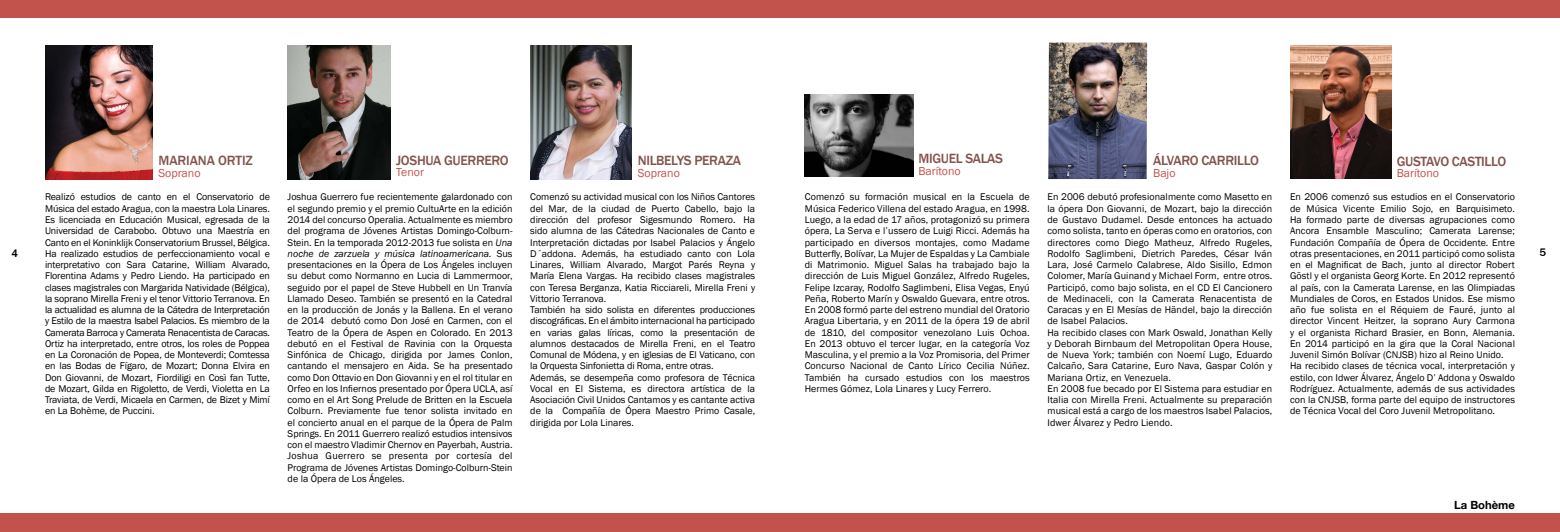
<style>
.page{position:relative;width:1560px;height:532px;background:#fff}
.page>*{position:absolute;margin:0;border:0;box-sizing:border-box;transform-origin:0 0}
.t1{font:500 13.75px "Franklin Gothic";letter-spacing:-.025em;color:#84544e}
.t2{font:11.88px "Franklin Gothic";color:#c1534c}
.t3{font:700 11.25px "Helvetica Neue";color:#000}
.t4{font:500 11.25px "Franklin Gothic";color:#000}
.t5{font:10px/11.2px "Franklin Gothic";letter-spacing:.005em;color:#000;text-align:justify}
.s1{font-style:italic}
</style>
<div class="page">
<img style="left:1048px;top:43px;width:98px;height:136px">
<img style="left:45px;top:45px;width:107px;height:134px">
<img style="left:287px;top:46px;width:103px;height:133px">
<img style="left:530px;top:46px;width:101px;height:133px">
<img style="left:804px;top:95px;width:109px;height:81px">
<img style="left:1290px;top:45px;width:100px;height:133px">
<div style="left:780px;top:0;width:779px;height:18px;background:#c1534c"></div>
<div style="left:0;top:0;width:780px;height:18px;background:#c1534c"></div>
<div style="left:0;top:513px;width:780px;height:18px;background:#c1534c"></div>
<div style="left:764px;top:513px;width:795px;height:18px;background:#c1534c"></div>
<h1 class="t1" style="left:158px;top:152px;width:96px">MARIANA ORTIZ</h1>
<p class="t2" style="left:158px;top:165px;width:44px">Soprano</p>
<h1 class="t1" style="left:396px;top:152px;width:114px">JOSHUA GUERRERO</h1>
<p class="t2" style="left:396px;top:165px;width:29px">Tenor</p>
<h1 class="t1" style="left:637px;top:152px;width:105px">NILBELYS PERAZA</h1>
<p class="t2" style="left:637px;top:165px;width:44px">Soprano</p>
<h1 class="t1" style="left:918px;top:150px;width:86px">MIGUEL SALAS</h1>
<p class="t2" style="left:918px;top:163px;width:44px">Barítono</p>
<h1 class="t1" style="left:1152px;top:152px;width:107px">ÁLVARO CARRILLO</h1>
<p class="t2" style="left:1152px;top:165px;width:24px">Bajo</p>
<h1 class="t1" style="left:1396px;top:153px;width:111px">GUSTAVO CASTILLO</h1>
<p class="t2" style="left:1396px;top:166px;width:44px">Barítono</p>
<p class="t5" style="left:45px;top:192px;width:226px">Realizó estudios de canto en el Conservatorio de Música del estado Aragua, con la maestra Lola Linares.<br>Es licenciada en Educación Musical, egresada de la Universidad de Carabobo. Obtuvo una Maestría en Canto en el Koninklijk Conservatorium Brussel, Bélgica.<br>Ha realizado estudios de perfeccionamiento vocal e interpretativo con Sara Catarine, William Alvarado, Florentina Adams y Pedro Liendo. Ha participado en clases magistrales con Margarida Natividade (Bélgica), la soprano Mirella Freni y el tenor Vittorio Terranova. En la actualidad es alumna de la Cátedra de Interpretación y Estilo de la maestra Isabel Palacios. Es miembro de la Camerata Barroca y Camerata Renacentista de Caracas.<br>Ortiz ha interpretado, entre otros, los roles de Poppea en La Coronación de Popea, de Monteverdi; Comtessa en las Bodas de Fígaro, de Mozart; Donna Elvira en Don Giovanni, de Mozart, Fiordiligi en Così fan Tutte, de Mozart, Gilda en Rigoletto, de Verdi, Violetta en La Traviata, de Verdi, Micaela en Carmen, de Bizet y Mimí en La Bohème, de Puccini.</p>
<p class="t5" style="left:287px;top:192px;width:226px">Joshua Guerrero fue recientemente galardonado con el segundo premio y el premio CultuArte en la edición 2014 del concurso Operalia. Actualmente es miembro del programa de Jóvenes Artistas Domingo-Colburn-Stein. En la temporada 2012-2013 fue solista en <span class="s1">Una noche de zarzuela y música latinoamericana.</span> Sus presentaciones en la Ópera de Los Ángeles incluyen su debut como Normanno en Lucia di Lammermoor, seguido por el papel de Steve Hubbell en Un Tranvía Llamado Deseo. También se presentó en la Catedral en la producción de Jonás y la Ballena. En el verano de 2014 debutó como Don José en Carmen, con el Teatro de la Ópera de Aspen en Colorado. En 2013 debutó en el Festival de Ravinia con la Orquesta Sinfónica de Chicago, dirigida por James Conlon, cantando el mensajero en Aida. Se ha presentado como Don Ottavio en Don Giovanni y en el rol titular en Orfeo en los Infiernos presentado por Ópera UCLA, así como en el Art Song Prelude de Britten en la Escuela Colburn. Previamente fue tenor solista invitado en el concierto anual en el parque de la Ópera de Palm Springs. En 2011 Guerrero realizó estudios intensivos con el maestro Vladimir Chernov en Payerbah, Austria.<br>Joshua Guerrero se presenta por cortesía del Programa de Jóvenes Artistas Domingo-Colburn-Stein de la Ópera de Los Ángeles.</p>
<p class="t5" style="left:530px;top:192px;width:226px;text-align:left">Comenzó su actividad musical con los Niños Cantores del Mar, de la ciudad de Puerto Cabello, bajo la dirección del profesor Sigesmundo Romero. Ha sido alumna de las Cátedras Nacionales de Canto e Interpretación dictadas por Isabel Palacios y Ángelo D´addona. Además, ha estudiado canto con Lola Linares, William Alvarado, Margot Parés Reyna y María Elena Vargas. Ha recibido clases magistrales con Teresa Berganza, Katia Ricciareli, Mirella Freni y Vittorio Terranova.<br>También ha sido solista en diferentes producciones discográficas. En el ámbito internacional ha participado en varias galas líricas, como la presentación de alumnos destacados de Mirella Freni, en el Teatro Comunal de Módena, y en iglesias de El Vaticano, con la Orquesta Sinfonietta di Roma, entre otras.<br>Además, se desempeña como profesora de Técnica Vocal en El Sistema, es directora artística de la Asociación Civil Unidos Cantamos y es cantante activa de la Compañía de Ópera Maestro Primo Casale, dirigida por Lola Linares.</p>
<p class="t5" style="left:804px;top:192px;width:226px">Comenzó su formación musical en la Escuela de Música Federico Villena del estado Aragua, en 1998.<br>Luego, a la edad de 17 años, protagonizó su primera ópera, La Serva e l’ussero de Luigi Ricci. Además ha participado en diversos montajes, como Madame Butterfly, Bolívar, La Mujer de Espaldas y La Cambiale di Matrimonio. Miguel Salas ha trabajado bajo la dirección de Luis Miguel González, Alfredo Rugeles, Felipe Izcaray, Rodolfo Saglimbeni, Elisa Vegas, Enyú Peña, Roberto Marín y Oswaldo Guevara, entre otros.<br>En 2008 formó parte del estreno mundial del Oratorio Aragua Libertaria, y en 2011 de la ópera 19 de abril de 1810, del compositor venezolano Luis Ochoa.<br>En 2013 obtuvo el tercer lugar, en la categoría Voz Masculina, y el premio a la Voz Promisoria, del Primer Concurso Nacional de Canto Lírico Cecilia Núñez.<br>También ha cursado estudios con los maestros Hermes Gómez, Lola Linares y Lucy Ferrero.</p>
<p class="t5" style="left:1047px;top:192px;width:226px;text-align:left">En 2006 debutó profesionalmente como Masetto en la ópera Don Giovanni, de Mozart, bajo la dirección de Gustavo Dudamel. Desde entonces ha actuado como solista, tanto en óperas como en oratorios, con directores como Diego Matheuz, Alfredo Rugeles, Rodolfo Saglimbeni, Dietrich Paredes, César Iván Lara, José Carmelo Calabrese, Aldo Sisillo, Edmon Colomer, María Guinand y Michael Form, entre otros.<br>Participó, como bajo solista, en el CD El Cancionero de Medinaceli, con la Camerata Renacentista de Caracas y en El Mesías de Händel, bajo la dirección de Isabel Palacios.<br>Ha recibido clases con Mark Oswald, Jonathan Kelly y Deborah Birnbaum del Metropolitan Opera House, de Nueva York; también con Noemí Lugo, Eduardo Calcaño, Sara Catarine, Euro Nava, Gaspar Colón y Mariana Ortiz, en Venezuela.<br>En 2008 fue becado por El Sistema para estudiar en Italia con Mirella Freni. Actualmente su preparación musical está a cargo de los maestros Isabel Palacios, Idwer Álvarez y Pedro Liendo.</p>
<p class="t5" style="left:1289px;top:192px;width:226px;text-align:left">En 2006 comenzó sus estudios en el Conservatorio de Música Vicente Emilio Sojo, en Barquisimeto.<br>Ha formado parte de diversas agrupaciones como Ancora Ensamble Masculino; Camerata Larense; Fundación Compañía de Ópera de Occidente. Entre otras presentaciones, en 2011 participó como solista en el Magnificat de Bach, junto al director Robert Göstl y el organista Georg Korte. En 2012 representó al país, con la Camerata Larense, en las Olimpiadas Mundiales de Coros, en Estados Unidos. Ese mismo año fue solista en el Réquiem de Fauré, junto al director Vincent Heitzer, la soprano Aury Carmona y el organista Richard Brasier, en Bonn, Alemania.<br>En 2014 participó en la gira que la Coral Nacional Juvenil Simón Bolívar (CNJSB) hizo al Reino Unido.<br>Ha recibido clases de técnica vocal, interpretación y estilo, con Idwer Álvarez, Ángelo D’ Addona y Oswaldo Rodríguez. Actualmente, además de sus actividades con la CNJSB, forma parte del equipo de instructores de Técnica Vocal del Coro Juvenil Metropolitano.</p>
<p class="t4" style="left:12px;top:246px;width:8px">4</p>
<p class="t4" style="left:1539px;top:245px;width:8px">5</p>
<p class="t3" style="left:1453px;top:495px;width:62px">La Bohème</p>
</div>
